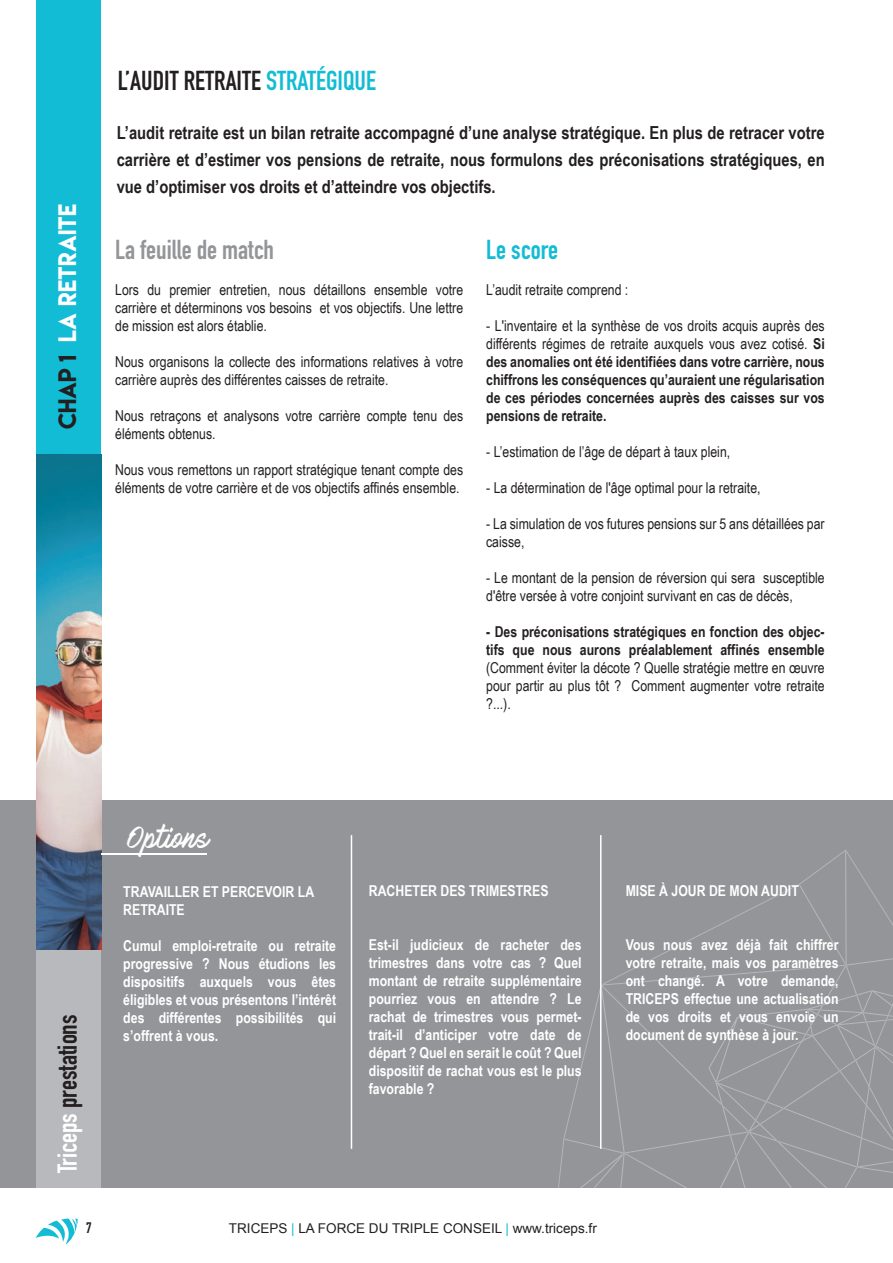
<style>
.page{position:relative;width:893px;height:1263px;background:#fff}
.page>*{position:absolute;margin:0;border:0;box-sizing:border-box;transform-origin:0 0}
.t1{font:700 27px "DIN Condensed";color:#231f20}
.t2{font:700 27px "DIN Condensed";color:#939598}
.t3{font:700 27px "DIN Condensed";color:#12bcd5}
.t4{font:27px "Mark My Words";color:#fff}
.t5{font:22.5px "Lemon Milk";color:#fff}
.t6{font:700 18px/27px "Arial Narrow";color:#231f20;text-align:justify}
.t7{font:15px/18px "Arial Narrow";color:#231f20}
.t8{font:700 15px/18px "Arial Narrow";color:#fff;text-align:justify}
.t9{font:700 15px/18px "Arial Narrow";color:#231f20;text-align:justify}
.t10{font:700 15px "DIN Condensed";color:#231f20}
.t11{font:13.5px "Arial";color:#231f20}
.s1{color:#231f20}
.s2{color:#12bcd5}
.s3{font-weight:400}
.s4{color:#fff}
</style>
<div class="page">
<div style="left:0;top:801px;width:893px;height:387px;background:#939598"></div>
<div style="left:37px;top:949px;width:64px;height:239px;background:#b8b9bc"></div>
<div style="left:37px;top:0;width:64px;height:466px;background:#12bcd5"></div>
<svg style="left:36px;top:1218px;width:42px;height:27px"></svg>
<img style="left:37px;top:454px;width:64px;height:495px">
<img style="left:37px;top:949px;width:64px;height:1px">
<svg style="left:558px;top:850px;width:335px;height:338px"></svg>
<hr style="left:101px;top:853px;width:105px;height:1px;background:#fff">
<hr style="left:351px;top:835px;width:1px;height:314px;background:#fff">
<hr style="left:600px;top:835px;width:1px;height:314px;background:#fff">
<h2 class="t5" style="left:52px;top:429px;width:227px;rotate:-90deg"><span class="s1">CHAP 1</span> LA RETRAITE</h2>
<h1 class="t1" style="left:118px;top:63px;width:260px">L’AUDIT RETRAITE <span class="s2">STRATÉGIQUE</span></h1>
<p class="t6" style="left:117px;top:119px;width:709px">L’audit retraite est un bilan retraite accompagné d’une analyse stratégique. En plus de retracer votre carrière et d’estimer vos pensions de retraite, nous formulons des préconisations stratégiques, en vue d’optimiser vos droits et d’atteindre vos objectifs.</p>
<h1 class="t2" style="left:115px;top:231px;width:160px">La feuille de match</h1>
<p class="t7" style="left:115px;top:280px;width:349px;text-align:justify">Lors du premier entretien, nous détaillons ensemble votre carrière et déterminons vos besoins et vos objectifs. Une lettre de mission est alors établie.</p>
<p class="t7" style="left:115px;top:352px;width:349px">Nous organisons la collecte des informations relatives à votre carrière auprès des différentes caisses de retraite.</p>
<p class="t7" style="left:115px;top:406px;width:349px">Nous retraçons et analysons votre carrière compte tenu des éléments obtenus.</p>
<p class="t7" style="left:115px;top:460px;width:349px">Nous vous remettons un rapport stratégique tenant compte des éléments de votre carrière et de vos objectifs affinés ensemble.</p>
<h1 class="t3" style="left:486px;top:231px;width:73px">Le score</h1>
<p class="t7" style="left:486px;top:280px;width:144px">L’audit retraite comprend :</p>
<p class="t9" style="left:486px;top:316px;width:340px"><span class="s3">- L'inventaire et la synthèse de vos droits acquis auprès des différents régimes de retraite auxquels vous avez cotisé.</span> Si des anomalies ont été identifiées dans votre carrière, nous chiffrons les conséquences qu’auraient une régularisation de ces périodes concernées auprès des caisses sur vos pensions de retraite.</p>
<p class="t7" style="left:486px;top:442px;width:246px">- L’estimation de l’âge de départ à taux plein,</p>
<p class="t7" style="left:486px;top:478px;width:276px">- La détermination de l'âge optimal pour la retraite,</p>
<p class="t7" style="left:486px;top:514px;width:340px">- La simulation de vos futures pensions sur 5 ans détaillées par caisse,</p>
<p class="t7" style="left:486px;top:568px;width:340px">- Le montant de la pension de réversion qui sera susceptible d'être versée à votre conjoint survivant en cas de décès,</p>
<p class="t9" style="left:486px;top:622px;width:340px">- Des préconisations stratégiques en fonction des objec&shy;tifs que nous aurons préalablement affinés ensemble</p>
<p class="t7" style="left:486px;top:658px;width:340px;text-align:justify">(Comment éviter la décote ? Quelle stratégie mettre en œuvre pour partir au plus tôt ? Comment augmenter votre retraite ?...).</p>
<h1 class="t1" style="left:49px;top:1173px;width:160px;rotate:-90deg"><span class="s4">Triceps</span> prestations</h1>
<p class="t10" style="left:86px;top:1217px;width:7px">7</p>
<h1 class="t4" style="left:127px;top:823px;width:84px">Options</h1>
<p class="t8" style="left:123px;top:882px;width:192px">TRAVAILLER ET PERCEVOIR LA<br>RETRAITE</p>
<p class="t8" style="left:123px;top:936px;width:214px">Cumul emploi-retraite ou retraite progressive ? Nous étudions les dispositifs auxquels vous êtes éligibles et vous présentons l’intérêt des différentes possibilités qui s’offrent à vous.</p>
<p class="t8" style="left:369px;top:881px;width:181px">RACHETER DES TRIMESTRES</p>
<p class="t8" style="left:369px;top:935px;width:214px">Est-il judicieux de racheter des trimestres dans votre cas ? Quel montant de retraite supplémentaire pourriez vous en attendre ? Le rachat de trimestres vous permet&shy;trait-il d’anticiper votre date de départ ? Quel en serait le coût ? Quel dispositif de rachat vous est le plus favorable ?</p>
<p class="t8" style="left:626px;top:881px;width:175px">MISE À JOUR DE MON AUDIT</p>
<p class="t8" style="left:626px;top:935px;width:214px">Vous nous avez déjà fait chiffrer votre retraite, mais vos paramètres ont changé. A votre demande, TRICEPS effectue une actualisation de vos droits et vous envoie un document de synthèse à jour.</p>
<p class="t11" style="left:229px;top:1219px;width:369px">TRICEPS <span class="s2">|</span> LA FORCE DU TRIPLE CONSEIL <span class="s2">|</span> www.triceps.fr</p>
</div>
